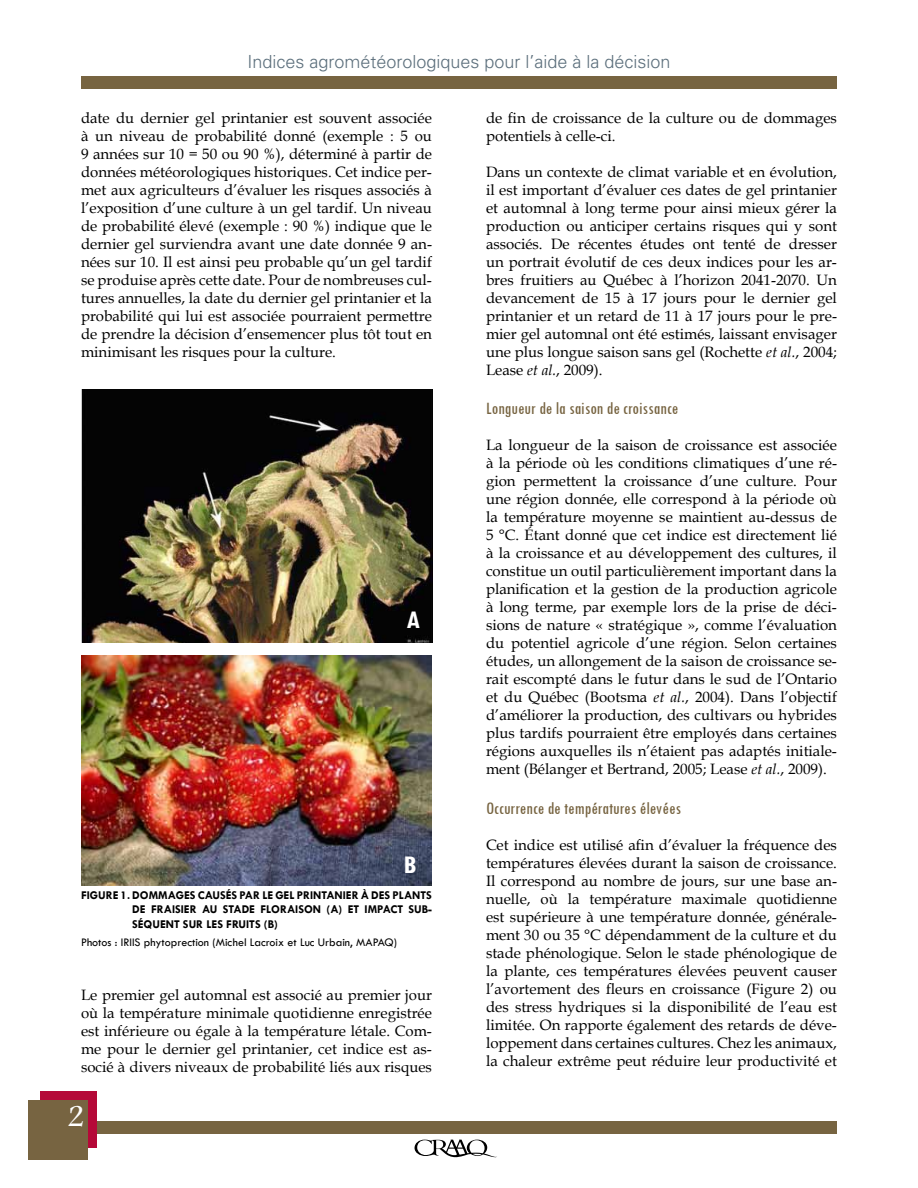
<style>
.page{position:relative;width:918px;height:1188px;background:#fff}
.page>*{position:absolute;margin:0;border:0;box-sizing:border-box;transform-origin:0 0}
.t1{font:31.5px "Footlight MT Light";color:#fff}
.t2{font:700 condensed 27px "Tw Cen";color:#fff}
.t3{font:condensed 18px "Tw Cen";color:#776441}
.t4{font:300 18px "Univers";color:#5c6f7c}
.t5{font:15px/18px "Book Antiqua";color:#000;text-align:justify}
.t6{font:700 12px/14.4px "Tw Cen";color:#000;text-align:justify}
.t7{font:12px "Tw Cen";color:#000}
.s1{font-style:italic}
</style>
<div class="page">
<div style="left:81px;top:76px;width:756px;height:13px;background:#776441"></div>
<div style="left:81px;top:1122px;width:756px;height:12px;background:#776441"></div>
<svg style="left:415px;top:1140px;width:82px;height:17px"></svg>
<div style="left:40px;top:1091px;width:57px;height:57px;background:#b50938"></div>
<div style="left:28px;top:1100px;width:60px;height:60px;background:#776441"></div>
<img style="left:81px;top:390px;width:351px;height:253px">
<img style="left:81px;top:656px;width:351px;height:229px">
<p class="t4" style="left:247px;top:51px;width:425px">Indices agrométéorologiques pour l’aide à la décision</p>
<p class="t5" style="left:81px;top:108px;width:353px">date du dernier gel printanier est souvent associée à un niveau de probabilité donné (exemple : 5 ou 9 années sur 10 = 50 ou 90 %), déterminé à partir de données météorologiques historiques. Cet indice per&shy;met aux agriculteurs d’évaluer les risques associés à l’exposition d’une culture à un gel tardif. Un niveau de probabilité élevé (exemple : 90 %) indique que le dernier gel surviendra avant une date donnée 9 an&shy;nées sur 10. Il est ainsi peu probable qu’un gel tardif se produise après cette date. Pour de nombreuses cul&shy;tures annuelles, la date du dernier gel printanier et la probabilité qui lui est associée pourraient permettre de prendre la décision d’ensemencer plus tôt tout en minimisant les risques pour la culture.</p>
<h2 class="t2" style="left:406px;top:603px;width:15px">A</h2>
<h2 class="t2" style="left:403px;top:848px;width:12px">B</h2>
<p class="t6" style="left:132px;top:888px;width:301px;text-indent:-51px">FIGURE 1. DOMMAGES CAUSÉS PAR LE GEL PRINTANIER À DES PLANTS DE FRAISIER AU STADE FLORAISON (A) ET IMPACT SUB-SÉQUENT SUR LES FRUITS (B)</p>
<p class="t7" style="left:81px;top:935px;width:318px">Photos : IRIIS phytoprection (Michel Lacroix et Luc Urbain, MAPAQ)</p>
<p class="t5" style="left:81px;top:985px;width:353px">Le premier gel automnal est associé au premier jour où la température minimale quotidienne enregistrée est inférieure ou égale à la température létale. Com&shy;me pour le dernier gel printanier, cet indice est as&shy;socié à divers niveaux de probabilité liés aux risques</p>
<h1 class="t1" style="left:67px;top:1098px;width:19px">2</h1>
<p class="t5" style="left:486px;top:108px;width:352px">de fin de croissance de la culture ou de dommages potentiels à celle-ci.</p>
<p class="t5" style="left:486px;top:162px;width:353px">Dans un contexte de climat variable et en évolution, il est important d’évaluer ces dates de gel printanier et automnal à long terme pour ainsi mieux gérer la production ou anticiper certains risques qui y sont associés. De récentes études ont tenté de dresser un portrait évolutif de ces deux indices pour les ar&shy;bres fruitiers au Québec à l’horizon 2041-2070. Un devancement de 15 à 17 jours pour le dernier gel printanier et un retard de 11 à 17 jours pour le pre&shy;mier gel automnal ont été estimés, laissant envisager une plus longue saison sans gel (Rochette <span class="s1">et al.</span>, 2004; Lease <span class="s1">et al.</span>, 2009).</p>
<p class="t3" style="left:486px;top:398px;width:194px">Longueur de la saison de croissance</p>
<p class="t5" style="left:486px;top:436px;width:353px">La longueur de la saison de croissance est associée à la période où les conditions climatiques d’une ré&shy;gion permettent la croissance d’une culture. Pour une région donnée, elle correspond à la période où la température moyenne se maintient au-dessus de 5 °C. Étant donné que cet indice est directement lié à la croissance et au développement des cultures, il constitue un outil particulièrement important dans la planification et la gestion de la production agricole à long terme, par exemple lors de la prise de déci&shy;sions de nature « stratégique », comme l’évaluation du potentiel agricole d’une région. Selon certaines études, un allongement de la saison de croissance se&shy;rait escompté dans le futur dans le sud de l’Ontario et du Québec (Bootsma <span class="s1">et al.</span>, 2004). Dans l’objectif d’améliorer la production, des cultivars ou hybrides plus tardifs pourraient être employés dans certaines régions auxquelles ils n’étaient pas adaptés initiale&shy;ment (Bélanger et Bertrand, 2005; Lease <span class="s1">et al.</span>, 2009).</p>
<p class="t3" style="left:486px;top:797px;width:197px">Occurrence de températures élevées</p>
<p class="t5" style="left:486px;top:835px;width:353px">Cet indice est utilisé afin d’évaluer la fréquence des températures élevées durant la saison de croissance.<br>Il correspond au nombre de jours, sur une base an&shy;nuelle, où la température maximale quotidienne est supérieure à une température donnée, générale&shy;ment 30 ou 35 °C dépendamment de la culture et du stade phénologique. Selon le stade phénologique de la plante, ces températures élevées peuvent causer l’avortement des fleurs en croissance (Figure 2) ou des stress hydriques si la disponibilité de l’eau est limitée. On rapporte également des retards de déve&shy;loppement dans certaines cultures. Chez les animaux, la chaleur extrême peut réduire leur productivité et</p>
</div>
